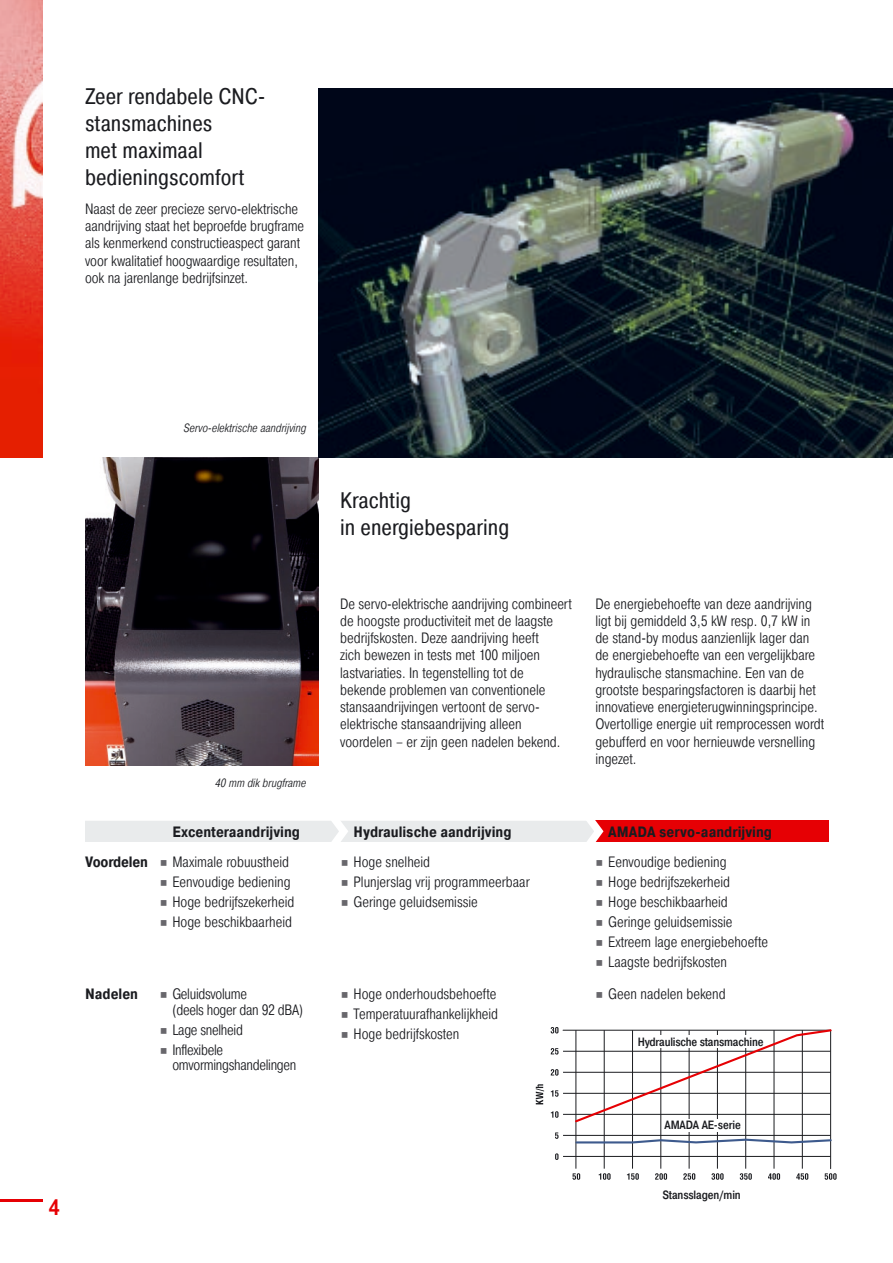
<style>
.page{position:relative;width:893px;height:1263px;background:#fff}
.page>*{position:absolute;margin:0;border:0;box-sizing:border-box;transform-origin:0 0}
.t1{font:22.5px/27px "Pragmatica Cond";color:#1b1c20}
.t2{font:500 22.5px "Pragmatica Cond";color:#e60004}
.t3{font:300 15px/17.2px "Pragmatica Cond";color:#1b1c20}
.t4{font:300 15px/15.8px "Pragmatica Cond";letter-spacing:-.02em;color:#1b1c20}
.t5{font:700 15px "Pragmatica Cond";color:#1b1c20}
.t6{font:500 12px "Pragmatica Cond";letter-spacing:-.015em;color:#1b1c20}
.t7{font:italic 300 12px "Pragmatica Cond";color:#1b1c20}
.s1{font-weight:700}
.s2{font-family:"Utopia Std Capt";font-weight:400;color:#68676c}
</style>
<div class="page">
<img style="left:0;top:0;width:43px;height:458px">
<div style="left:595px;top:821px;width:234px;height:21px;background:#e60004"></div>
<svg style="left:85px;top:820px;width:523px;height:22px;background:#eae8e9"></svg>
<img style="left:85px;top:458px;width:234px;height:307px">
<img style="left:319px;top:88px;width:574px;height:370px">
<hr style="left:576px;top:1030px;width:1px;height:139px;background:#1b1c20">
<hr style="left:604px;top:1030px;width:1px;height:139px;background:#1b1c20">
<hr style="left:632px;top:1030px;width:1px;height:139px;background:#1b1c20">
<hr style="left:660px;top:1030px;width:1px;height:139px;background:#1b1c20">
<hr style="left:689px;top:1030px;width:1px;height:139px;background:#1b1c20">
<hr style="left:717px;top:1030px;width:1px;height:139px;background:#1b1c20">
<hr style="left:745px;top:1030px;width:1px;height:139px;background:#1b1c20">
<hr style="left:774px;top:1030px;width:1px;height:139px;background:#1b1c20">
<hr style="left:802px;top:1030px;width:1px;height:139px;background:#1b1c20">
<hr style="left:830px;top:1030px;width:1px;height:139px;background:#1b1c20">
<hr style="left:563px;top:1030px;width:268px;height:1px;background:#1b1c20">
<hr style="left:563px;top:1051px;width:267px;height:1px;background:#1b1c20">
<hr style="left:563px;top:1072px;width:267px;height:1px;background:#1b1c20">
<hr style="left:563px;top:1093px;width:267px;height:1px;background:#1b1c20">
<hr style="left:563px;top:1114px;width:267px;height:1px;background:#1b1c20">
<hr style="left:563px;top:1135px;width:267px;height:1px;background:#1b1c20">
<hr style="left:563px;top:1156px;width:267px;height:1px;background:#1b1c20">
<svg style="left:572px;top:1173px;width:8px;height:7px"></svg>
<svg style="left:555px;top:1153px;width:3px;height:7px"></svg>
<svg style="left:555px;top:1132px;width:4px;height:7px"></svg>
<svg style="left:551px;top:1111px;width:7px;height:7px"></svg>
<svg style="left:551px;top:1090px;width:8px;height:7px"></svg>
<svg style="left:551px;top:1069px;width:7px;height:6px"></svg>
<svg style="left:551px;top:1048px;width:8px;height:6px"></svg>
<svg style="left:551px;top:1027px;width:7px;height:6px"></svg>
<svg style="left:599px;top:1173px;width:12px;height:7px"></svg>
<svg style="left:627px;top:1173px;width:12px;height:7px"></svg>
<svg style="left:655px;top:1173px;width:12px;height:7px"></svg>
<svg style="left:683px;top:1173px;width:12px;height:7px"></svg>
<svg style="left:711px;top:1173px;width:13px;height:7px"></svg>
<svg style="left:740px;top:1173px;width:12px;height:7px"></svg>
<svg style="left:768px;top:1173px;width:12px;height:7px"></svg>
<svg style="left:796px;top:1173px;width:12px;height:7px"></svg>
<svg style="left:825px;top:1173px;width:12px;height:7px"></svg>
<svg style="left:536px;top:1084px;width:8px;height:20px"></svg>
<svg style="left:575px;top:1137px;width:257px;height:7px"></svg>
<svg style="left:573px;top:1029px;width:259px;height:95px"></svg>
<div style="left:667px;top:1119px;width:76px;height:12px;background:#fff"></div>
<div style="left:649px;top:1035px;width:105px;height:13px;background:#fff"></div>
<hr style="left:0;top:1199px;width:43px;height:2px;background:#e60004">
<h1 class="t1" style="left:85px;top:83px;width:182px">Zeer rendabele CNC&shy;stansmachines<br>met maximaal bedieningscomfort</h1>
<p class="t3" style="left:85px;top:200px;width:221px">Naast de zeer precieze servo-elektrische aandrijving staat het beproefde brugframe als kenmerkend constructieaspect garant voor kwalitatief hoogwaardige resultaten, ook na jarenlange bedrijfsinzet.</p>
<h1 class="t2" style="left:49px;top:1194px;width:12px">4</h1>
<p class="t7" style="left:183px;top:421px;width:124px">Servo-elektrische aandrijving</p>
<p class="t7" style="left:215px;top:775px;width:93px">40 mm dik brugframe</p>
<h1 class="t1" style="left:340px;top:486px;width:171px">Krachtig<br>in energiebesparing</h1>
<p class="t3" style="left:340px;top:595px;width:233px">De servo-elektrische aandrijving combineert de hoogste productiviteit met de laagste bedrijfskosten. Deze aandrijving heeft<br>zich bewezen in tests met 100 miljoen lastvariaties. In tegenstelling tot de bekende problemen van conventionele stansaandrijvingen vertoont de servo&shy;elektrische stansaandrijving alleen voordelen – er zijn geen nadelen bekend.</p>
<p class="t3" style="left:595px;top:595px;width:230px">De energiebehoefte van deze aandrijving ligt bij gemiddeld 3,5 kW resp. 0,7 kW in de stand-by modus aanzienlijk lager dan de energiebehoefte van een vergelijkbare hydraulische stansmachine. Een van de grootste besparingsfactoren is daarbij het innovatieve energieterugwinningsprincipe.<br>Overtollige energie uit remprocessen wordt gebufferd en voor hernieuwde versnelling ingezet.</p>
<p class="t5" style="left:172px;top:822px;width:129px">Excenteraandrijving</p>
<p class="t5" style="left:354px;top:822px;width:159px">Hydraulische aandrijving</p>
<p class="t5" style="left:608px;top:822px;width:165px">AMADA servo-aandrijving</p>
<p class="t3" style="left:85px;top:854px;width:205px"><span class="s1">Voordelen</span> <span class="s2">■</span> Maximale robuustheid</p>
<p class="t3" style="left:160px;top:874px;width:132px"><span class="s2">■</span> Eenvoudige bediening</p>
<p class="t3" style="left:160px;top:894px;width:136px"><span class="s2">■</span> Hoge bedrijfszekerheid</p>
<p class="t3" style="left:160px;top:914px;width:134px"><span class="s2">■</span> Hoge beschikbaarheid</p>
<p class="t3" style="left:595px;top:854px;width:132px"><span class="s2">■</span> Eenvoudige bediening</p>
<p class="t3" style="left:595px;top:874px;width:136px"><span class="s2">■</span> Hoge bedrijfszekerheid</p>
<p class="t3" style="left:595px;top:894px;width:134px"><span class="s2">■</span> Hoge beschikbaarheid</p>
<p class="t3" style="left:595px;top:914px;width:138px"><span class="s2">■</span> Geringe geluidsemissie</p>
<p class="t3" style="left:595px;top:934px;width:174px"><span class="s2">■</span> Extreem lage energiebehoefte</p>
<p class="t3" style="left:595px;top:954px;width:133px"><span class="s2">■</span> Laagste bedrijfskosten</p>
<p class="t3" style="left:341px;top:854px;width:91px"><span class="s2">■</span> Hoge snelheid</p>
<p class="t3" style="left:341px;top:874px;width:190px"><span class="s2">■</span> Plunjerslag vrij programmeerbaar</p>
<p class="t3" style="left:341px;top:894px;width:138px"><span class="s2">■</span> Geringe geluidsemissie</p>
<p class="t5" style="left:85px;top:984px;width:55px">Nadelen</p>
<p class="t4" style="left:172px;top:986px;width:132px;text-indent:-13px"><span class="s2">■</span> Geluidsvolume<br>(deels hoger dan 92 dBA)</p>
<p class="t4" style="left:160px;top:1022px;width:85px"><span class="s2">■</span> Lage snelheid</p>
<p class="t4" style="left:172px;top:1042px;width:125px;text-indent:-13px"><span class="s2">■</span> Inflexibele omvormingshandelingen</p>
<p class="t3" style="left:341px;top:985px;width:157px"><span class="s2">■</span> Hoge onderhoudsbehoefte</p>
<p class="t3" style="left:341px;top:1005px;width:159px"><span class="s2">■</span> Temperatuurafhankelijkheid</p>
<p class="t3" style="left:341px;top:1025px;width:120px"><span class="s2">■</span> Hoge bedrijfskosten</p>
<p class="t3" style="left:595px;top:985px;width:132px"><span class="s2">■</span> Geen nadelen bekend</p>
<p class="t6" style="left:638px;top:1034px;width:127px">Hydraulische stansmachine</p>
<p class="t6" style="left:664px;top:1117px;width:78px">AMADA AE-serie</p>
<p class="t6" style="left:662px;top:1188px;width:80px">Stansslagen/min</p>
</div>
